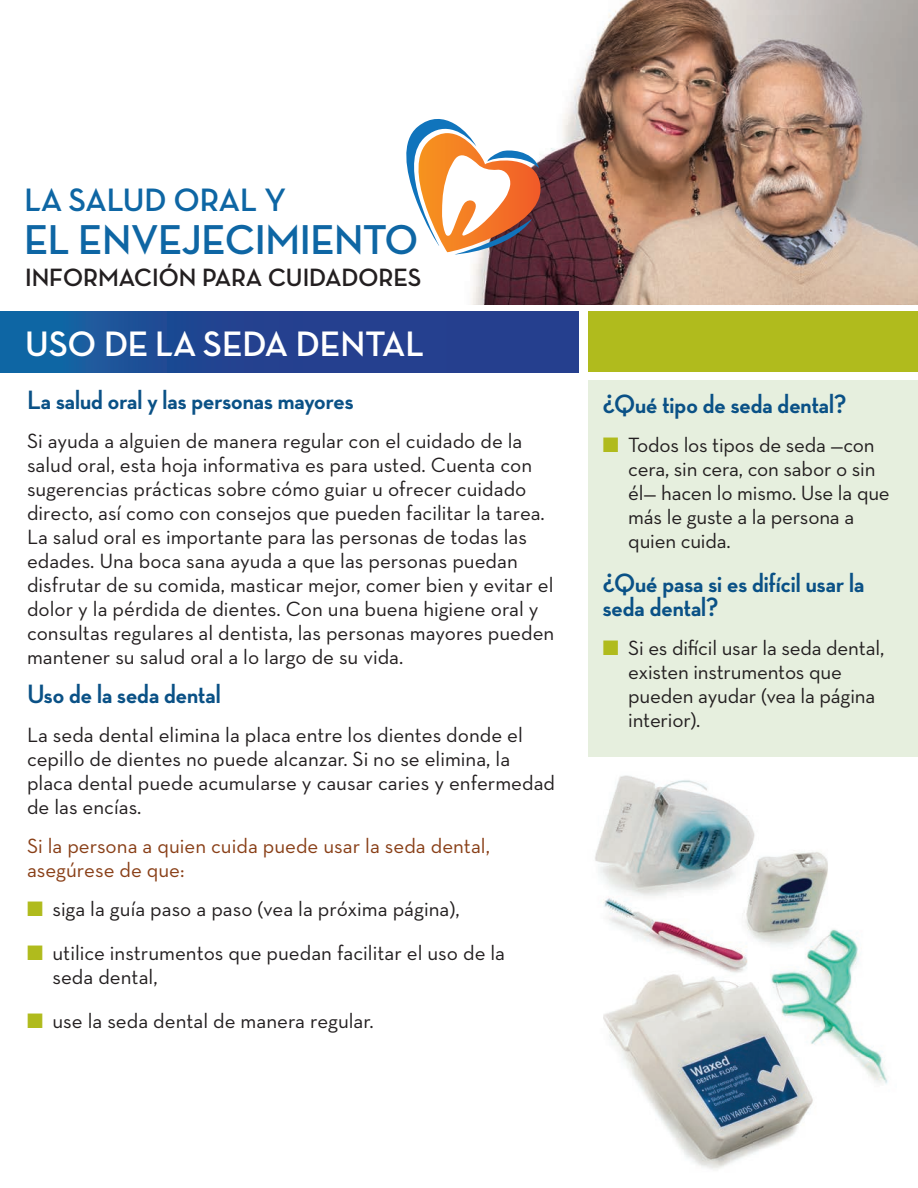
<style>
.page{position:relative;width:918px;height:1188px;background:#fff}
.page>*{position:absolute;margin:0;border:0;box-sizing:border-box;transform-origin:0 0}
.t1{font:700 42.45px "Neutra Disp";letter-spacing:-.01em;color:#0e66a4}
.t2{font:700 36px "Neutra Disp";color:#fff}
.t3{font:700 33px "Neutra Disp";color:#0e66a4}
.t4{font:700 27px/24px "Neutra Disp";color:#0a5186}
.t5{font:700 25.5px "Neutra Disp";color:#231f20}
.t6{font:21px/24px "Neutraface Text";color:#231f20}
.t7{font:21px/24px "Neutraface Text";color:#893f17}
.s1{color:#b0bb1d}
</style>
<div class="page">
<img style="left:471px;top:0;width:447px;height:305px">
<div style="left:588px;top:380px;width:330px;height:377px;background:#e6efde"></div>
<svg style="left:406px;top:112px;width:136px;height:143px"></svg>
<div style="left:0;top:312px;width:579px;height:60px;background:linear-gradient(to right,#165c9e,#2b3588)"></div>
<img style="left:595px;top:775px;width:293px;height:394px">
<div style="left:588px;top:312px;width:330px;height:60px;background:#b0bb1d"></div>
<h1 class="t3" style="left:25px;top:182px;width:263px">LA SALUD ORAL Y</h1>
<h1 class="t1" style="left:24px;top:215px;width:396px">EL ENVEJECIMIENTO</h1>
<h1 class="t5" style="left:25px;top:263px;width:398px">INFORMACIÓN PARA CUIDADORES</h1>
<h2 class="t2" style="left:25px;top:324px;width:400px">USO DE LA SEDA DENTAL</h2>
<h3 class="t4" style="left:27px;top:388px;width:328px">La salud oral y las personas mayores</h3>
<p class="t6" style="left:27px;top:428px;width:529px">Si ayuda a alguien de manera regular con el cuidado de la salud oral, esta hoja informativa es para usted. Cuenta con sugerencias prácticas sobre cómo guiar u ofrecer cuidado directo, así como con consejos que pueden facilitar la tarea.<br>La salud oral es importante para las personas de todas las edades. Una boca sana ayuda a que las personas puedan disfrutar de su comida, masticar mejor, comer bien y evitar el dolor y la pérdida de dientes. Con una buena higiene oral y consultas regulares al dentista, las personas mayores pueden mantener su salud oral a lo largo de su vida.</p>
<h3 class="t4" style="left:27px;top:682px;width:195px">Uso de la seda dental</h3>
<p class="t6" style="left:27px;top:722px;width:530px">La seda dental elimina la placa entre los dientes donde el cepillo de dientes no puede alcanzar. Si no se elimina, la placa dental puede acumularse y causar caries y enfermedad de las encías.</p>
<p class="t7" style="left:27px;top:833px;width:465px">Si la persona a quien cuida puede usar la seda dental, asegúrese de que:</p>
<p class="t6" style="left:27px;top:896px;width:434px"><span class="s1">■</span> siga la guía paso a paso (vea la próxima página),</p>
<p class="t6" style="left:52px;top:941px;width:454px;text-indent:-25px"><span class="s1">■</span> utilice instrumentos que puedan facilitar el uso de la seda dental,</p>
<p class="t6" style="left:27px;top:1009px;width:348px"><span class="s1">■</span> use la seda dental de manera regular.</p>
<h3 class="t4" style="left:603px;top:392px;width:245px">¿Qué tipo de seda dental?</h3>
<p class="t6" style="left:628px;top:432px;width:263px;text-indent:-26px"><span class="s1">■</span> Todos los tipos de seda —con cera, sin cera, con sabor o sin él— hacen lo mismo. Use la que más le guste a la persona a quien cuida.</p>
<h3 class="t4" style="left:603px;top:571px;width:263px">¿Qué pasa si es difícil usar la seda dental?</h3>
<p class="t6" style="left:628px;top:636px;width:257px;text-indent:-25px"><span class="s1">■</span> Si es difícil usar la seda dental, existen instrumentos que pueden ayudar (vea la página interior).</p>
</div>
